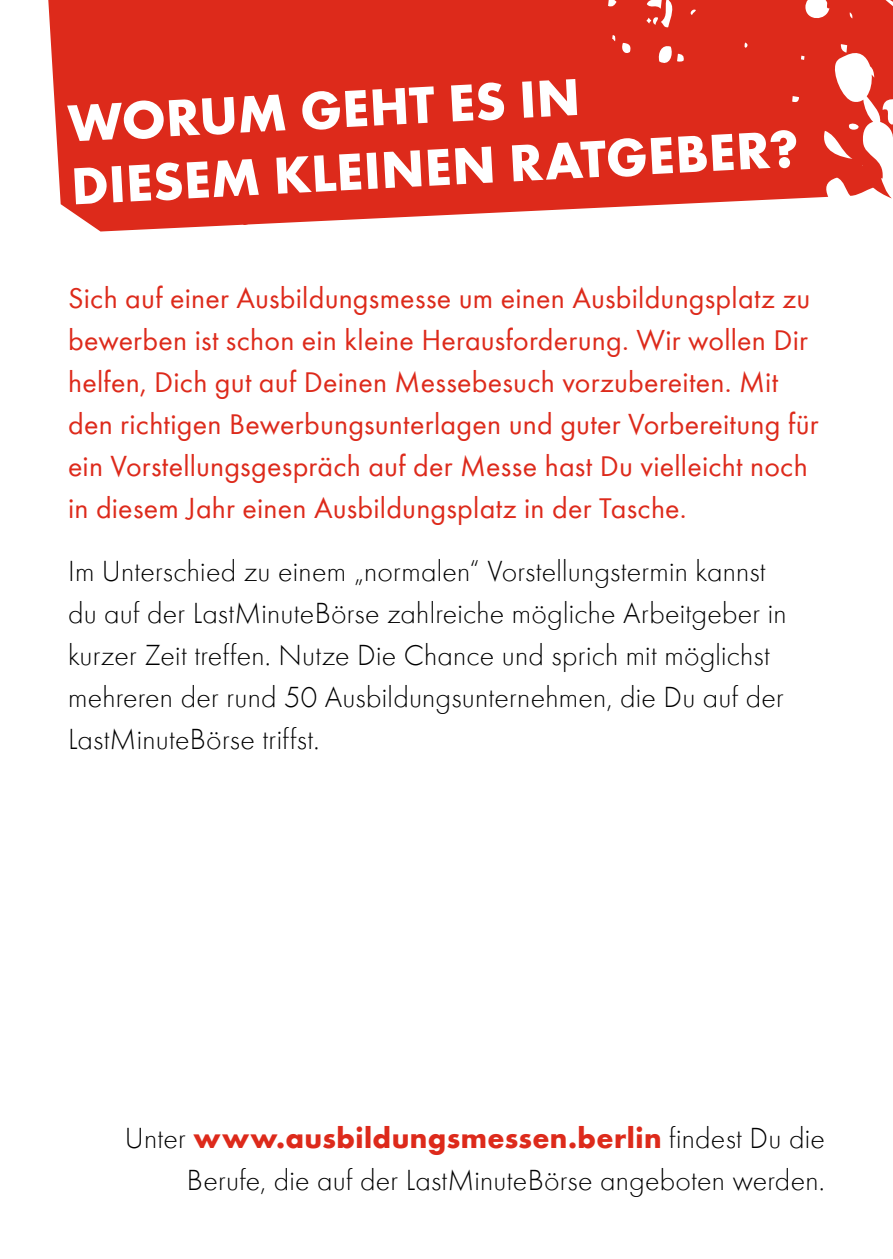
<style>
.page{position:relative;width:893px;height:1259px;background:#fff}
.page>*{position:absolute;margin:0;border:0;box-sizing:border-box;transform-origin:0 0}
.Headline-Innen{font:54px/63px "Function CE Bold";color:#fff}
.Fließtext{font:30px/42px "Function CE Light";letter-spacing:.005em;color:#000}
.Einlauftext{font:30px/42px "Function CE Book";letter-spacing:.01em;color:#dd2a1b}
.s1{font-family:"Function CE Bold";color:#dd2a1b}
</style>
<div class="page">
<svg style="left:48px;top:0;width:845px;height:231px;background:#e04134"></svg>
<p class="Headline-Innen" style="left:66px;top:91px;width:730px;rotate:-3deg">WORUM GEHT ES IN<br>DIESEM KLEINEN RATGEBER?</p>
<p class="Einlauftext" style="left:68px;top:276px;width:752px">Sich auf einer Ausbildungsmesse um einen Ausbildungsplatz zu bewerben ist schon ein kleine Herausforderung. Wir wollen Dir helfen, Dich gut auf Deinen Messebesuch vorzubereiten. Mit den richtigen Bewerbungsunterlagen und guter Vorbereitung für ein Vorstellungsgespräch auf der Messe hast Du vielleicht noch in diesem Jahr einen Ausbildungsplatz in der Tasche.</p>
<p class="Fließtext" style="left:68px;top:550px;width:720px">Im Unterschied zu einem „normalen“ Vorstellungstermin kannst du auf der LastMinuteBörse zahlreiche mögliche Arbeitgeber in kurzer Zeit treffen. Nutze Die Chance und sprich mit möglichst mehreren der rund 50 Ausbildungsunternehmen, die Du auf der LastMinuteBörse triffst.</p>
<p class="Fließtext" style="left:125px;top:1117px;width:701px;text-align:right">Unter <span class="s1">www.ausbildungsmessen.berlin</span> findest Du die<br>Berufe, die auf der LastMinuteBörse angeboten werden.</p>
</div>
